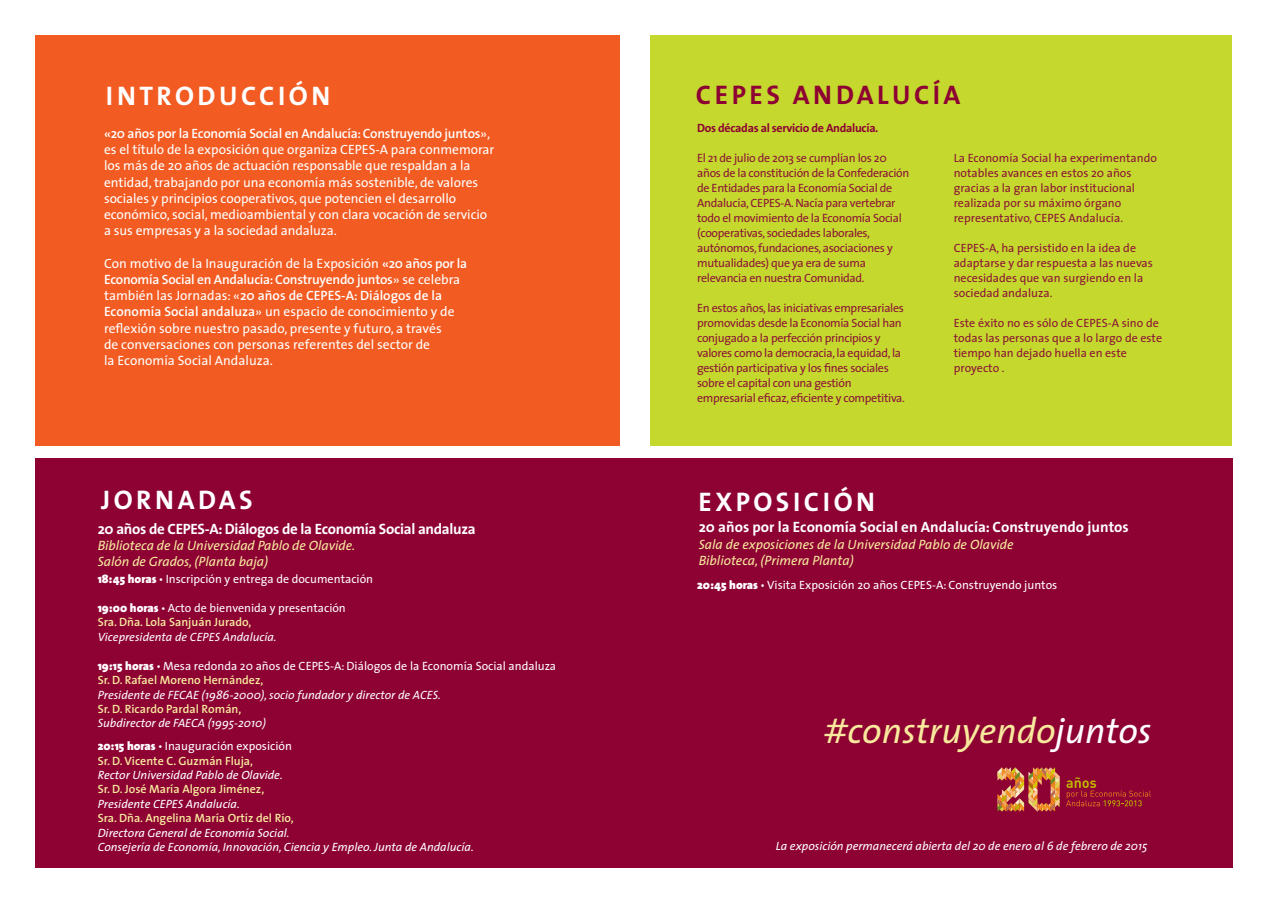
<style>
.page{position:relative;width:1272px;height:902px;background:#fff}
.page>*{position:absolute;margin:0;border:0;box-sizing:border-box;transform-origin:0 0}
.t1{font:italic 36px "The Sans";color:#f8e99c}
.t2{font:700 27px "The Sans";letter-spacing:.13em;color:#fff}
.t3{font:700 27px "The Sans";letter-spacing:.13em;color:#8d0233}
.t4{font:700 15px "The Sans";color:#fff}
.t5{font:700 15px "The Sans";letter-spacing:-.02em;color:#fff}
.t6{font:13.5px/16.2px "The Sans";letter-spacing:-.005em;color:#fff}
.t7{font:italic 13.5px/16.2px "The Sans";color:#f9ea9d}
.t8{font:italic 13.5px/16.2px "The Sans";color:#f9eb9f}
.t9{font:12px/15px "The Sans";letter-spacing:-.025em;color:#8c1636}
.t10{font:12px/15px "The Sans";color:#8c1636}
.t11{font:italic 12px/14.4px "The Sans";color:#fff}
.t12{font:12px/14.4px "The Sans";color:#fefbfc}
.t13{font:600 12px/14.4px "The Sans";color:#f9ea9d}
.t14{font:italic 12px "The Sans";color:#fefbfc}
.t15{font:12px "The Sans";color:#fff}
.t16{font:700 12px "The Sans";letter-spacing:-.025em;color:#8d0233}
.s1{font-weight:600}
.s2{font-weight:900}
.s3{font-weight:600;color:#f9ea9d}
.s4{font-weight:900;color:#fff}
.s5{font-weight:400;color:#fff}
.s6{color:#fefefe}
</style>
<div class="page">
<div style="left:35px;top:35px;width:585px;height:410px;background:#f25b21"></div>
<div style="left:35px;top:458px;width:1197px;height:410px;background:#8d0233"></div>
<div style="left:650px;top:35px;width:582px;height:410px;background:#c4d82d"></div>
<svg style="left:1066px;top:777px;width:84px;height:29px"></svg>
<svg style="left:997px;top:767px;width:62px;height:44px"></svg>
<h2 class="t2" style="left:106px;top:73px;width:226px">INTRODUCCIÓN</h2>
<h2 class="t3" style="left:696px;top:72px;width:266px">CEPES ANDALUCÍA</h2>
<p class="t6" style="left:104px;top:125px;width:392px"><span class="s1">«20 años por la Economía Social en Andalucía: Construyendo juntos</span>», es el título de la exposición que organiza CEPES-A para conmemorar los más de 20 años de actuación responsable que respaldan a la entidad, trabajando por una economía más sostenible, de valores sociales y principios cooperativos, que potencien el desarrollo económico, social, medioambiental y con clara vocación de servicio a sus empresas y a la sociedad andaluza.</p>
<p class="t6" style="left:104px;top:254px;width:364px">Con motivo de la Inauguración de la Exposición <span class="s1">«20 años por la Economía Social en Andalucía: Construyendo juntos</span>» se celebra también las Jornadas: «<span class="s1">20 años de CEPES-A: Diálogos de la Economía Social andaluza</span>» un espacio de conocimiento y de reflexión sobre nuestro pasado, presente y futuro, a través<br>de conversaciones con personas referentes del sector de<br>la Economía Social Andaluza.</p>
<h2 class="t2" style="left:101px;top:477px;width:153px">JORNADAS</h2>
<p class="t5" style="left:98px;top:516px;width:379px">20 años de CEPES-A: Diálogos de la Economía Social andaluza</p>
<p class="t8" style="left:98px;top:537px;width:259px">Biblioteca de la Universidad Pablo de Olavide.<br>Salón de Grados, (Planta baja)</p>
<p class="t12" style="left:98px;top:571px;width:277px"><span class="s2">18:45 horas ·</span> Inscripción y entrega de documentación</p>
<p class="t12" style="left:98px;top:600px;width:250px"><span class="s2">19:00 horas ·</span> Acto de bienvenida y presentación<br><span class="s3">Sra. Dña. Lola Sanjuán Jurado,</span></p>
<p class="t14" style="left:98px;top:626px;width:180px">Vicepresidenta de CEPES Andalucía.</p>
<p class="t12" style="left:98px;top:658px;width:460px"><span class="s2">19:15 horas ·</span> Mesa redonda 20 años de CEPES-A: Diálogos de la Economía Social andaluza<br><span class="s3">Sr. D. Rafael Moreno Hernández,</span></p>
<p class="t14" style="left:98px;top:684px;width:344px">Presidente de FECAE (1986-2000), socio fundador y director de ACES.</p>
<p class="t13" style="left:98px;top:701px;width:145px">Sr. D. Ricardo Pardal Román,</p>
<p class="t14" style="left:98px;top:713px;width:170px">Subdirector de FAECA (1995-2010)</p>
<p class="t13" style="left:98px;top:738px;width:196px"><span class="s4">20:15 horas ·</span> <span class="s5">Inauguración exposición<br></span>Sr. D. Vicente C. Guzmán Fluja,</p>
<p class="t11" style="left:98px;top:767px;width:187px">Rector Universidad Pablo de Olavide.</p>
<p class="t13" style="left:98px;top:781px;width:168px">Sr. D. José María Algora Jiménez,</p>
<p class="t11" style="left:98px;top:796px;width:144px">Presidente CEPES Andalucía.</p>
<p class="t13" style="left:98px;top:810px;width:198px">Sra. Dña. Angelina María Ortíz del Río,</p>
<p class="t11" style="left:98px;top:824px;width:377px">Directora General de Economía Social.<br>Consejería de Economía, Innovación, Ciencia y Empleo. Junta de Andalucía.</p>
<p class="t16" style="left:697px;top:118px;width:183px">Dos décadas al servicio de Andalucía.</p>
<p class="t9" style="left:697px;top:150px;width:214px">El 21 de julio de 2013 se cumplían los 20 años de la constitución de la Confederación de Entidades para la Economía Social de Andalucía, CEPES-A. Nacía para vertebrar todo el movimiento de la Economía Social (cooperativas, sociedades laborales, autónomos, fundaciones, asociaciones y mutualidades) que ya era de suma relevancia en nuestra Comunidad.</p>
<p class="t9" style="left:697px;top:300px;width:209px">En estos años, las iniciativas empresariales promovidas desde la Economía Social han conjugado a la perfección principios y valores como la democracia, la equidad, la gestión participativa y los fines sociales sobre el capital con una gestión empresarial eficaz, eficiente y competitiva.</p>
<h2 class="t2" style="left:698px;top:479px;width:178px">EXPOSICIÓN</h2>
<p class="t10" style="left:953px;top:150px;width:205px">La Economía Social ha experimentando notables avances en estos 20 años gracias a la gran labor institucional realizada por su máximo órgano representativo, CEPES Andalucía.</p>
<p class="t10" style="left:953px;top:240px;width:201px">CEPES-A, ha persistido en la idea de adaptarse y dar respuesta a las nuevas necesidades que van surgiendo en la sociedad andaluza.</p>
<p class="t10" style="left:953px;top:315px;width:210px">Este éxito no es sólo de CEPES-A sino de todas las personas que a lo largo de este tiempo han dejado huella en este proyecto .</p>
<p class="t4" style="left:698px;top:514px;width:431px">20 años por la Economía Social en Andalucía: Construyendo juntos</p>
<p class="t7" style="left:698px;top:535px;width:316px">Sala de exposiciones de la Universidad Pablo de Olavide<br>Biblioteca, (Primera Planta)</p>
<p class="t15" style="left:697px;top:575px;width:362px"><span class="s2">20:45 horas ·</span> Visita Exposición 20 años CEPES-A: Construyendo juntos</p>
<h1 class="t1" style="left:823px;top:700px;width:329px">#construyendo<span class="s6">juntos</span></h1>
<p class="t11" style="left:776px;top:838px;width:373px">La exposición permanecerá abierta del 20 de enero al 6 de febrero de 2015</p>
</div>
